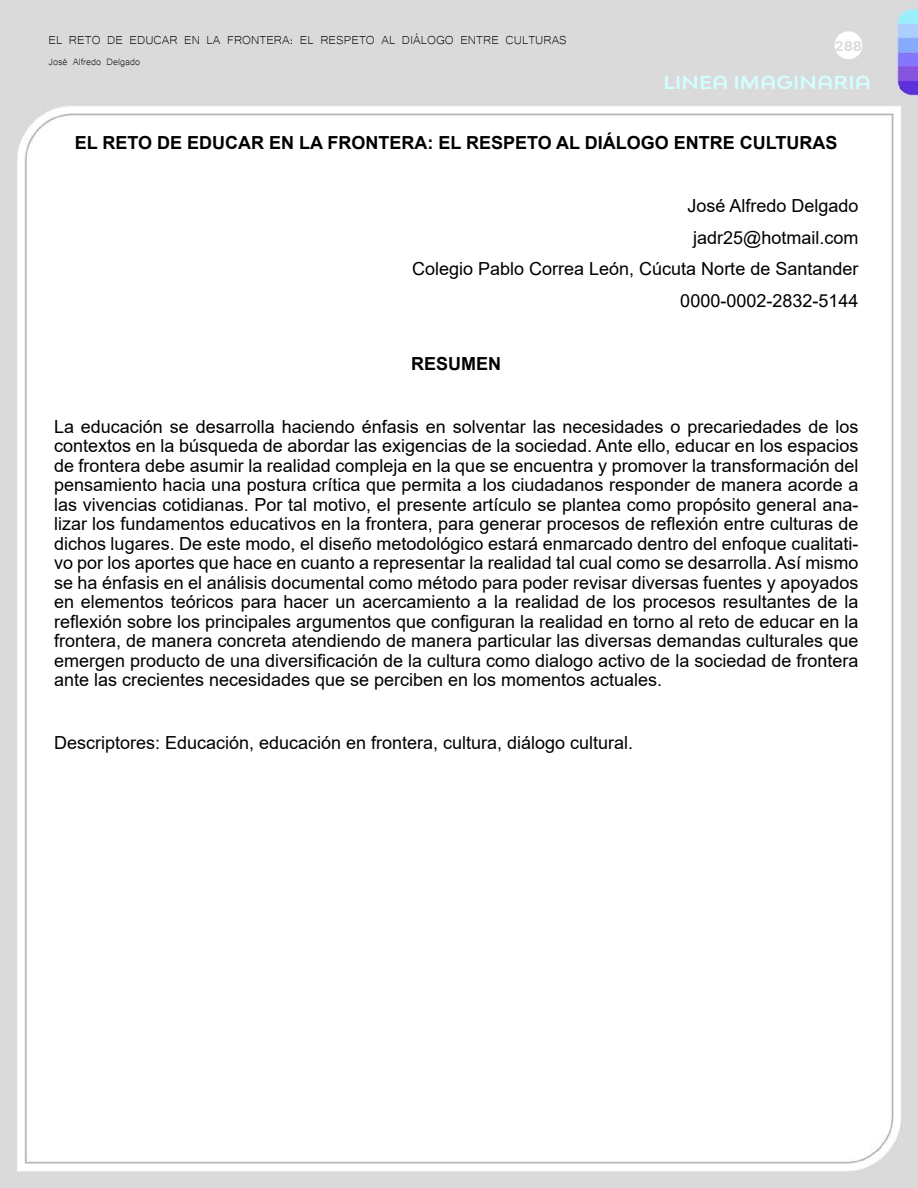
<style>
.page{position:relative;width:918px;height:1188px;background:#fff}
.page>*{position:absolute;margin:0;border:0;box-sizing:border-box;transform-origin:0 0}
.t1{font:18px/19.5px "Arial";color:#000;text-align:right}
.t2{font:700 18px "Arial";color:#000}
.t3{font:700 expanded 18px "Bw Modelica SS01";letter-spacing:.01em;color:#d2ffff}
.t4{font:15px "Microsoft Yi Baiti";color:#000}
.t5{font:700 expanded 13.5px "Bw Modelica SS01";color:#dbdbdb}
.t6{font:12px "Microsoft Yi Baiti";color:#000}
</style>
<div class="page">
<img style="left:0;top:0;width:918px;height:1188px">
<div style="left:835px;top:31px;width:27px;height:28px;background:#fff;border-radius:50%"></div>
<p class="t4" style="left:48px;top:31px;width:520px">EL RETO DE EDUCAR EN LA FRONTERA: EL RESPETO AL DIÁLOGO ENTRE CULTURAS</p>
<p class="t6" style="left:48px;top:54px;width:93px">José Alfredo Delgado</p>
<p class="t5" style="left:835px;top:37px;width:29px">288</p>
<p class="t3" style="left:663px;top:71px;width:209px">LINEA IMAGINARIA</p>
<p class="t2" style="left:75px;top:130px;width:764px">EL RETO DE EDUCAR EN LA FRONTERA: EL RESPETO AL DIÁLOGO ENTRE CULTURAS</p>
<p class="t1" style="left:412px;top:190px;width:448px;line-height:31.5px">José Alfredo Delgado<br>jadr25@hotmail.com<br>Colegio Pablo Correa León, Cúcuta Norte de Santander<br>0000-0002-2832-5144</p>
<p class="t2" style="left:411px;top:351px;width:91px">RESUMEN</p>
<p class="t1" style="left:54px;top:416px;width:806px;text-align:justify">La educación se desarrolla haciendo énfasis en solventar las necesidades o precariedades de los contextos en la búsqueda de abordar las exigencias de la sociedad. Ante ello, educar en los espacios de frontera debe asumir la realidad compleja en la que se encuentra y promover la transformación del pensamiento hacia una postura crítica que permita a los ciudadanos responder de manera acorde a las vivencias cotidianas. Por tal motivo, el presente artículo se plantea como propósito general ana&shy;lizar los fundamentos educativos en la frontera, para generar procesos de reflexión entre culturas de dichos lugares. De este modo, el diseño metodológico estará enmarcado dentro del enfoque cualitati&shy;vo por los aportes que hace en cuanto a representar la realidad tal cual como se desarrolla. Así mismo se ha énfasis en el análisis documental como método para poder revisar diversas fuentes y apoyados en elementos teóricos para hacer un acercamiento a la realidad de los procesos resultantes de la reflexión sobre los principales argumentos que configuran la realidad en torno al reto de educar en la frontera, de manera concreta atendiendo de manera particular las diversas demandas culturales que emergen producto de una diversificación de la cultura como dialogo activo de la sociedad de frontera ante las crecientes necesidades que se perciben en los momentos actuales.</p>
<p class="t1" style="left:54px;top:733px;width:581px">Descriptores: Educación, educación en frontera, cultura, diálogo cultural.</p>
</div>
